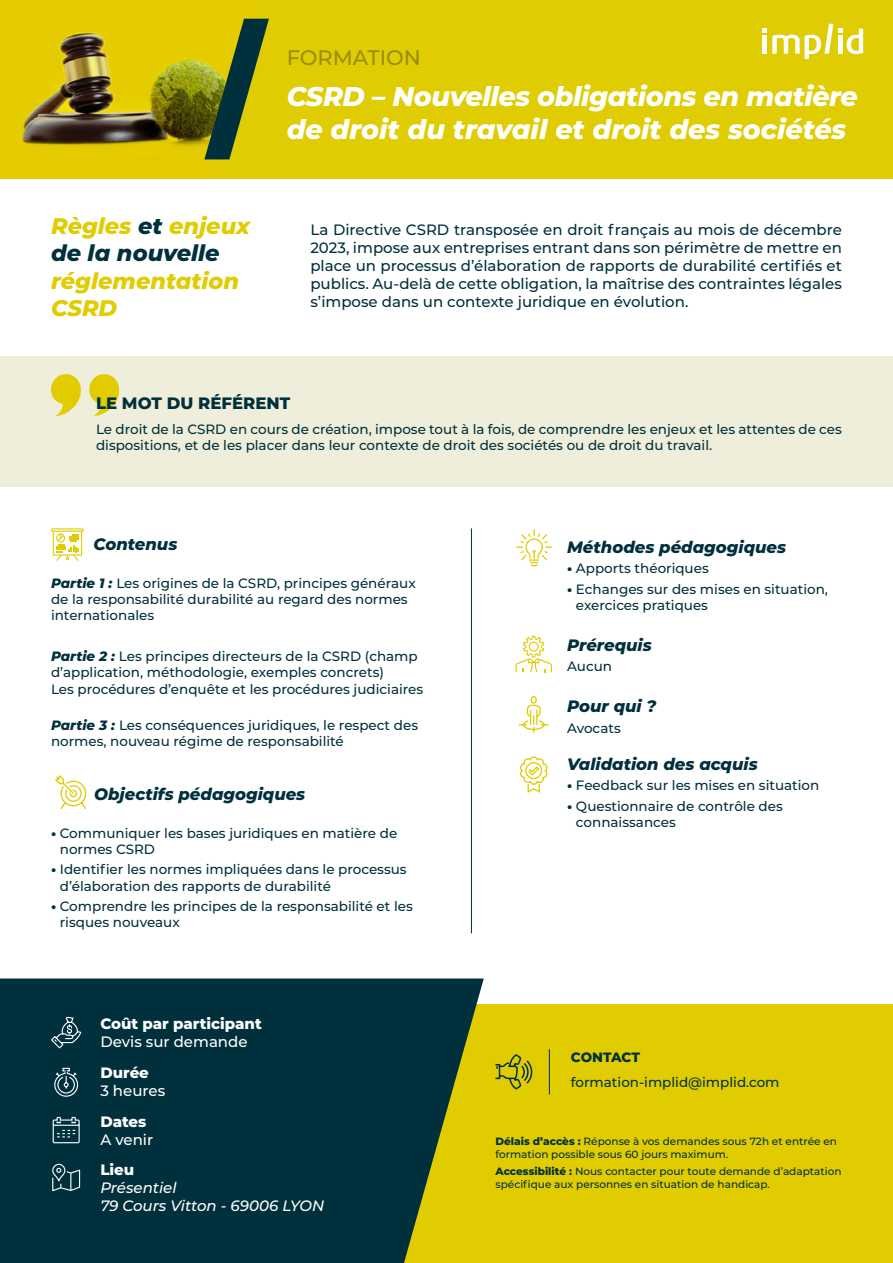
<style>
.page{position:relative;width:893px;height:1263px;background:#fff}
.page>*{position:absolute;margin:0;border:0;box-sizing:border-box;transform-origin:0 0}
.t1{font:italic 800 27px/32.4px "Montserrat";letter-spacing:-.015em;color:#fff}
.t2{font:italic 800 22.5px/27px "Montserrat";color:#00303c}
.t3{font:italic 800 22.5px/27px "Montserrat";color:#e0cc00}
.t4{font:500 21px "Montserrat";color:#988e08}
.t5{font:italic 800 16.5px "Montserrat";color:#00303c}
.t6{font:800 16.5px "Montserrat";color:#00303c}
.t7{font:500 15px/18px "Montserrat";color:#00303c;text-align:justify}
.t8{font:italic 500 15px/18px "Montserrat";color:#fff}
.t9{font:800 15px "Montserrat";color:#fff}
.t10{font:500 15px "Montserrat";color:#fff}
.t11{font:500 13.5px/16.2px "Montserrat";color:#00303c}
.t12{font:800 13.5px "Montserrat";letter-spacing:-.01em;color:#00303c}
.t13{font:500 10.5px/12.6px "Montserrat";color:#00303c}
.s1{color:#e0cc00}
.s2{font-weight:800;font-style:italic}
.s3{font-weight:800}
</style>
<div class="page">
<svg style="left:51px;top:528px;width:33px;height:33px"></svg>
<svg style="left:55px;top:775px;width:32px;height:34px"></svg>
<hr style="left:471px;top:528px;width:1px;height:405px;background:#00303c">
<svg style="left:519px;top:756px;width:29px;height:37px"></svg>
<svg style="left:516px;top:636px;width:36px;height:36px"></svg>
<svg style="left:518px;top:696px;width:31px;height:37px"></svg>
<div style="left:0;top:0;width:893px;height:178px;background:#dfcc02"></div>
<img style="left:22px;top:18px;width:236px;height:142px">
<svg style="left:762px;top:24px;width:101px;height:35px"></svg>
<svg style="left:204px;top:19px;width:65px;height:140px"></svg>
<svg style="left:516px;top:529px;width:36px;height:38px"></svg>
<div style="left:0;top:357px;width:893px;height:130px;background:#efeeda"></div>
<svg style="left:89px;top:374px;width:30px;height:42px"></svg>
<svg style="left:51px;top:374px;width:30px;height:42px"></svg>
<div style="left:0;top:1005px;width:893px;height:258px;background:#e0cc00"></div>
<svg style="left:0;top:978px;width:484px;height:285px;background:#133d37"></svg>
<hr style="left:549px;top:1049px;width:1px;height:45px;background:#00303c">
<svg style="left:54px;top:1067px;width:25px;height:30px"></svg>
<svg style="left:52px;top:1163px;width:29px;height:29px"></svg>
<svg style="left:50px;top:1015px;width:32px;height:34px"></svg>
<svg style="left:52px;top:1116px;width:28px;height:28px"></svg>
<svg style="left:494px;top:1004px;width:39px;height:86px"></svg>
<h2 class="t2" style="left:51px;top:212px;width:201px"><span class="s1">Règles</span> et <span class="s1">enjeux </span>de la nouvelle</h2>
<h2 class="t3" style="left:51px;top:266px;width:190px">réglementation<br>CSRD</h2>
<h3 class="t4" style="left:287px;top:43px;width:136px">FORMATION</h3>
<h1 class="t1" style="left:287px;top:79px;width:573px">CSRD – Nouvelles obligations en matière de droit du travail et droit des sociétés</h1>
<p class="t7" style="left:310px;top:220px;width:533px">La Directive CSRD transposée en droit français au mois de décembre 2023, impose aux entreprises entrant dans son périmètre de mettre en place un processus d’élaboration de rapports de durabilité certifiés et publics. Au-delà de cette obligation, la maîtrise des contraintes légales s’impose dans un contexte juridique en évolution.</p>
<p class="t6" style="left:96px;top:391px;width:196px">LE MOT DU RÉFÉRENT</p>
<p class="t11" style="left:96px;top:420px;width:747px">Le droit de la CSRD en cours de création, impose tout à la fois, de comprendre les enjeux et les attentes de ces dispositions, et de les placer dans leur contexte de droit des sociétés ou de droit du travail.</p>
<p class="t5" style="left:93px;top:532px;width:85px">Contenus</p>
<p class="t11" style="left:51px;top:574px;width:366px"><span class="s2">Partie 1 :</span> Les origines de la CSRD, principes généraux de la responsabilité durabilité au regard des normes internationales</p>
<p class="t11" style="left:51px;top:648px;width:374px"><span class="s2">Partie 2 :</span> Les principes directeurs de la CSRD (champ d’application, méthodologie, exemples concrets)<br>Les procédures d’enquête et les procédures judiciaires</p>
<p class="t11" style="left:51px;top:717px;width:369px"><span class="s2">Partie 3 :</span> Les conséquences juridiques, le respect des normes, nouveau régime de responsabilité</p>
<p class="t5" style="left:94px;top:782px;width:213px">Objectifs pédagogiques</p>
<p class="t11" style="left:60px;top:824px;width:339px;text-indent:-9px"><span class="s3">•</span> Communiquer les bases juridiques en matière de normes CSRD</p>
<p class="t11" style="left:60px;top:861px;width:348px;text-indent:-9px"><span class="s3">•</span> Identifier les normes impliquées dans le processus d’élaboration des rapports de durabilité</p>
<p class="t11" style="left:60px;top:897px;width:355px;text-indent:-9px"><span class="s3">•</span> Comprendre les principes de la responsabilité et les risques nouveaux</p>
<p class="t9" style="left:100px;top:1013px;width:163px">Coût par participant</p>
<p class="t10" style="left:100px;top:1031px;width:149px">Devis sur demande</p>
<p class="t9" style="left:100px;top:1062px;width:50px">Durée</p>
<p class="t10" style="left:100px;top:1080px;width:66px">3 heures</p>
<p class="t9" style="left:100px;top:1110px;width:48px">Dates</p>
<p class="t10" style="left:100px;top:1129px;width:54px">A venir</p>
<p class="t9" style="left:100px;top:1159px;width:35px">Lieu</p>
<p class="t8" style="left:100px;top:1178px;width:225px">Présentiel<br>79 Cours Vitton - 69006 LYON</p>
<p class="t5" style="left:567px;top:535px;width:220px">Méthodes pédagogiques</p>
<p class="t11" style="left:567px;top:560px;width:143px"><span class="s3">•</span> Apports théoriques</p>
<p class="t11" style="left:576px;top:580px;width:254px;text-indent:-9px"><span class="s3">•</span> Echanges sur des mises en situation, exercices pratiques</p>
<p class="t5" style="left:567px;top:633px;width:86px">Prérequis</p>
<p class="t11" style="left:567px;top:658px;width:46px">Aucun</p>
<p class="t5" style="left:567px;top:694px;width:91px">Pour qui ?</p>
<p class="t11" style="left:567px;top:719px;width:55px">Avocats</p>
<p class="t5" style="left:567px;top:752px;width:192px">Validation des acquis</p>
<p class="t11" style="left:567px;top:777px;width:254px"><span class="s3">•</span> Feedback sur les mises en situation</p>
<p class="t11" style="left:576px;top:797px;width:208px;text-indent:-9px"><span class="s3">•</span> Questionnaire de contrôle des connaissances</p>
<p class="t12" style="left:571px;top:1047px;width:71px">CONTACT</p>
<p class="t11" style="left:571px;top:1073px;width:210px">formation-implid@implid.com</p>
<p class="t13" style="left:495px;top:1135px;width:343px"><span class="s3">Délais d’accès :</span> Réponse à vos demandes sous 72h et entrée en formation possible sous 60 jours maximum.</p>
<p class="t13" style="left:495px;top:1164px;width:348px"><span class="s3">Accessibilité :</span> Nous contacter pour toute demande d’adaptation spécifique aux personnes en situation de handicap.</p>
</div>
